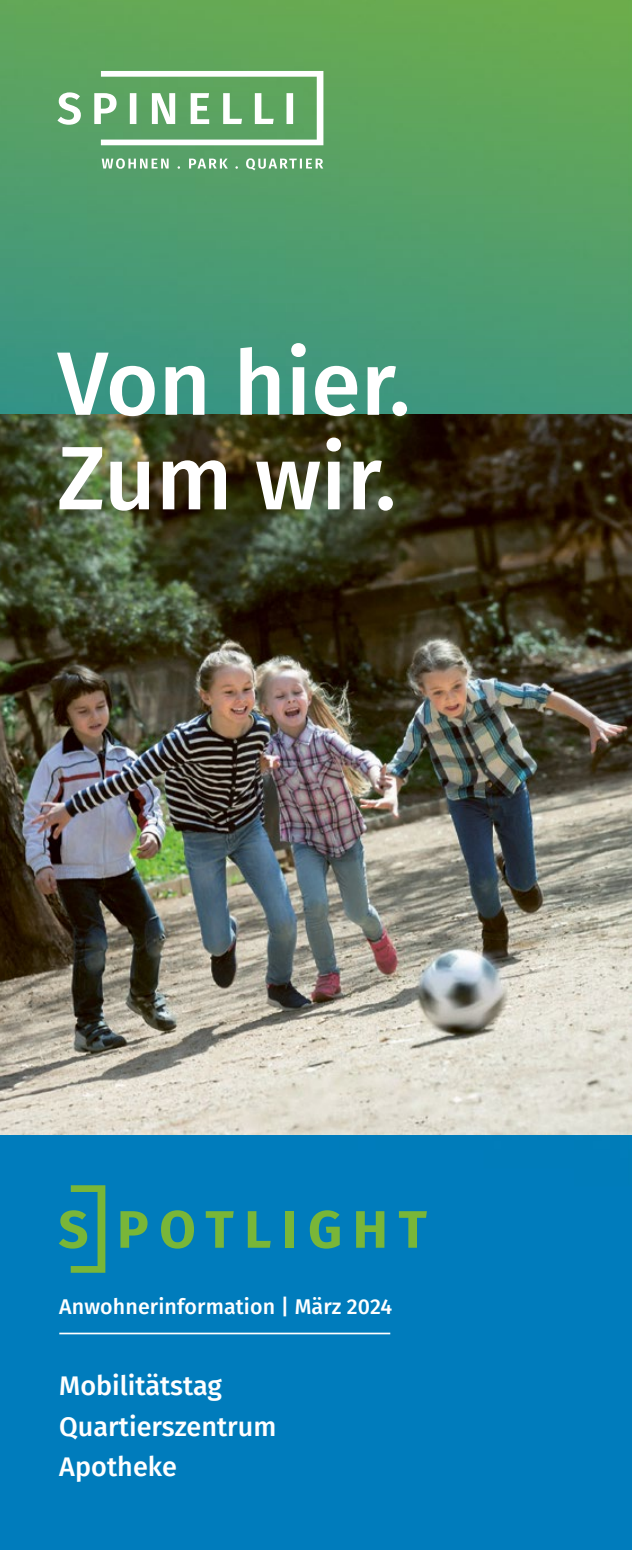
<style>
.page{position:relative;width:632px;height:1550px;background:#fff}
.page>*{position:absolute;margin:0;border:0;box-sizing:border-box;transform-origin:0 0}
.Von_hier{font:500 90px/94.5px "Fira Sans";color:#fff}
.t1{font:500 27px "Fira Sans";color:#fff}
.t2{font:500 21.38px "Fira Sans";letter-spacing:.005em;color:#fff}
</style>
<div class="page">
<img style="left:0;top:0;width:631px;height:1550px">
<svg style="left:57px;top:71px;width:266px;height:99px"></svg>
<svg style="left:120px;top:1211px;width:27px;height:37px"></svg>
<svg style="left:161px;top:1210px;width:33px;height:39px"></svg>
<svg style="left:206px;top:1211px;width:28px;height:37px"></svg>
<svg style="left:248px;top:1211px;width:22px;height:37px"></svg>
<div style="left:285px;top:1211px;width:9px;height:37px;background:#79b638"></div>
<svg style="left:310px;top:1210px;width:29px;height:39px"></svg>
<svg style="left:356px;top:1211px;width:28px;height:37px"></svg>
<svg style="left:399px;top:1211px;width:27px;height:37px"></svg>
<svg style="left:59px;top:1185px;width:46px;height:88px;background:#2f9287"></svg>
<hr style="left:59px;top:1333px;width:331px;height:1px;background:#fff">
<img style="left:0;top:415px;width:631px;height:719px">
<h1 class="Von_hier" style="left:57px;top:332px;width:354px">Von hier.<br>Zum wir.</h1>
<p class="t2" style="left:59px;top:1289px;width:334px">Anwohnerinformation | März 2024</p>
<p class="t1" style="left:59px;top:1364px;width:164px">Mobilitätstag</p>
<p class="t1" style="left:59px;top:1404px;width:219px">Quartierszentrum</p>
<p class="t1" style="left:59px;top:1445px;width:119px">Apotheke</p>
</div>
